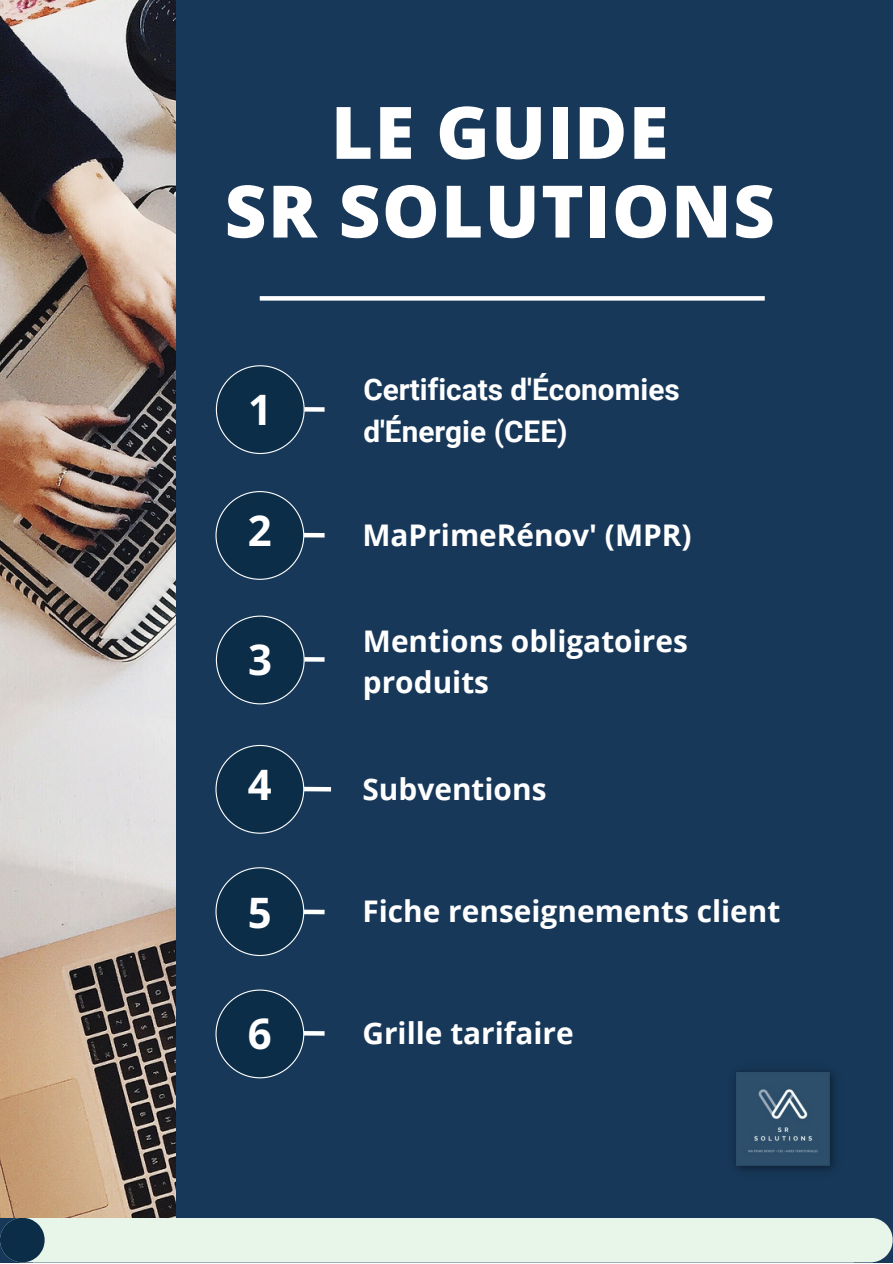
<style>
.page{position:relative;width:893px;height:1264px;background:#fff}
.page>*{position:absolute;margin:0;border:0;box-sizing:border-box;transform-origin:0 0}
.t1{font:800 72.45px/78.8px "Open Sans";letter-spacing:.02em;color:#fff;text-align:center}
.t2{font:700 42px "Open Sans";color:#fff}
.t3{font:700 29.85px/41.4px "Open Sans";color:#fff}
.t4{font:700 29.7px/41.5px "Roboto";color:#fff}
</style>
<div class="page">
<div style="left:0;top:0;width:892px;height:1262px;background:#173859"></div>
<svg style="left:260px;top:296px;width:504px;height:4px;background:#f8f9fa"></svg>
<img style="left:0;top:0;width:175px;height:1217px">
<img style="left:735px;top:1070px;width:100px;height:101px">
<svg style="left:0;top:1217px;width:892px;height:45px;background:#d9e7de"></svg>
<div style="left:297px;top:407px;width:27px;height:5px;background:#fff"></div>
<svg style="left:216px;top:365px;width:89px;height:89px"></svg>
<hr style="left:297px;top:533px;width:27px;height:4px;background:#fff">
<svg style="left:215px;top:491px;width:89px;height:89px"></svg>
<svg style="left:305px;top:657px;width:19px;height:4px"></svg>
<svg style="left:216px;top:615px;width:89px;height:89px"></svg>
<div style="left:304px;top:786px;width:27px;height:5px;background:#fff"></div>
<svg style="left:215px;top:745px;width:89px;height:88px"></svg>
<div style="left:297px;top:909px;width:27px;height:5px;background:#fff"></div>
<svg style="left:215px;top:867px;width:89px;height:89px"></svg>
<svg style="left:304px;top:1030px;width:20px;height:5px"></svg>
<svg style="left:215px;top:989px;width:89px;height:89px"></svg>
<h1 class="t1" style="left:225px;top:91px;width:551px">LE GUIDE<br>SR SOLUTIONS</h1>
<h2 class="t2" style="left:248px;top:380px;width:25px">1</h2>
<h2 class="t2" style="left:248px;top:501px;width:25px">2</h2>
<h2 class="t2" style="left:248px;top:630px;width:25px">3</h2>
<h2 class="t2" style="left:248px;top:755px;width:25px">4</h2>
<h2 class="t2" style="left:248px;top:882px;width:25px">5</h2>
<h2 class="t2" style="left:248px;top:1004px;width:25px">6</h2>
<p class="t4" style="left:363px;top:369px;width:318px">Certificats d'Économies d'Énergie (CEE)</p>
<p class="t3" style="left:362px;top:513px;width:330px">MaPrimeRénov' (MPR)</p>
<p class="t3" style="left:363px;top:620px;width:326px">Mentions obligatoires produits</p>
<p class="t3" style="left:362px;top:767px;width:185px">Subventions</p>
<p class="t3" style="left:362px;top:889px;width:419px">Fiche renseignements client</p>
<p class="t3" style="left:362px;top:1011px;width:213px">Grille tarifaire</p>
</div>
